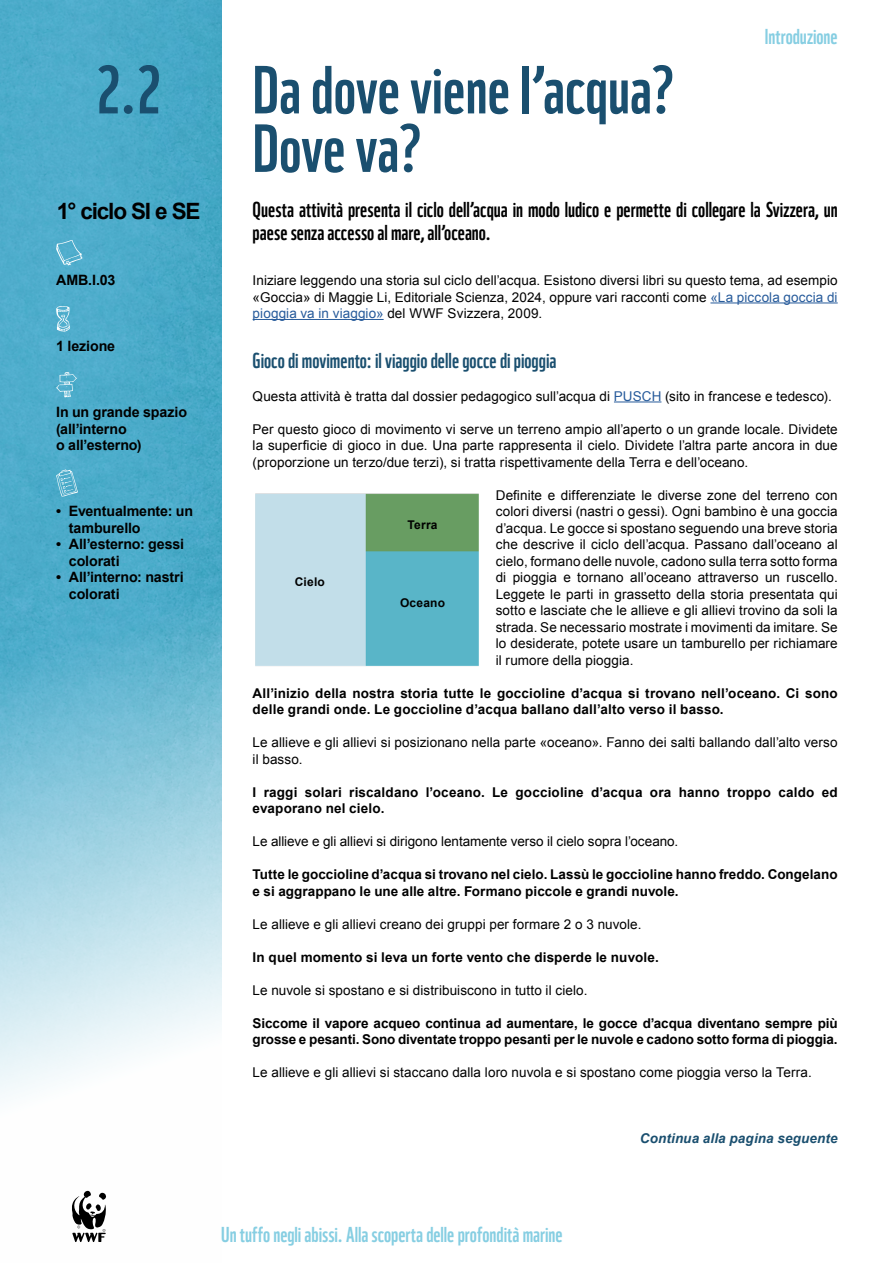
<style>
.page{position:relative;width:893px;height:1263px;background:#fff}
.page>*{position:absolute;margin:0;border:0;box-sizing:border-box;transform-origin:0 0}
.t1{font:66px/58.5px "WWF";color:#1a4f6f}
.t2{font:700 22.5px "Arial";letter-spacing:-.05em;color:#000}
.t3{font:21px/22.5px "WWF";color:#000}
.t4{font:21px "WWF";color:#86cee2}
.t5{font:21px "WWF";color:#1a4f6f}
.t6{font:700 14.25px/16.5px "Arial";letter-spacing:-.01em;color:#000}
.t7{font:13.5px/16.5px "Arial";letter-spacing:.005em;color:#000;text-align:justify}
.t8{font:700 13.5px/16.5px "Arial";letter-spacing:.005em;color:#000}
.t9{font:italic 700 13.5px "Arial";letter-spacing:.01em;color:#1a4f6f}
.t10{font:700 12px "Arial";letter-spacing:.015em;color:#000}
.s1{color:#275b9b}
</style>
<div class="page">
<img style="left:0;top:0;width:221px;height:1095px">
<svg style="left:72px;top:1190px;width:34px;height:52px"></svg>
<hr style="left:710px;top:302px;width:128px;height:1px;background:#275b9b">
<hr style="left:253px;top:319px;width:131px;height:1px;background:#275b9b">
<hr style="left:614px;top:401px;width:47px;height:1px;background:#275b9b">
<svg style="left:56px;top:240px;width:26px;height:26px"></svg>
<svg style="left:56px;top:306px;width:14px;height:26px"></svg>
<svg style="left:56px;top:372px;width:21px;height:26px"></svg>
<svg style="left:56px;top:469px;width:22px;height:28px"></svg>
<img style="left:255px;top:493px;width:224px;height:173px">
<h1 class="t1" style="left:96px;top:54px;width:66px">2.2</h1>
<h2 class="t2" style="left:57px;top:196px;width:145px">1° ciclo SI e SE</h2>
<p class="t6" style="left:56px;top:272px;width:61px">AMB.I.03</p>
<p class="t6" style="left:56px;top:338px;width:61px">1 lezione</p>
<p class="t6" style="left:56px;top:404px;width:132px">In un grande spazio (all’interno<br>o all’esterno)</p>
<p class="t6" style="left:69px;top:503px;width:126px;text-indent:-13px">• Eventualmente: un tamburello</p>
<p class="t6" style="left:69px;top:536px;width:117px;text-indent:-13px">• All’esterno: gessi colorati</p>
<p class="t6" style="left:69px;top:569px;width:116px;text-indent:-13px">• All’interno: nastri colorati</p>
<h1 class="t1" style="left:253px;top:54px;width:423px">Da dove viene l’acqua?<br>Dove va?</h1>
<h3 class="t4" style="left:765px;top:20px;width:74px">Introduzione</h3>
<h3 class="t3" style="left:253px;top:196px;width:586px">Questa attività presenta il ciclo dell’acqua in modo ludico e permette di collegare la Svizzera, un paese senza accesso al mare, all’oceano.</h3>
<p class="t7" style="left:253px;top:272px;width:587px">Iniziare leggendo una storia sul ciclo dell’acqua. Esistono diversi libri su questo tema, ad esempio «Goccia» di Maggie Li, Editoriale Scienza, 2024, oppure vari racconti come <span class="s1">«La piccola goccia di pioggia va in viaggio»</span> del WWF Svizzera, 2009.</p>
<h3 class="t5" style="left:253px;top:344px;width:305px">Gioco di movimento: il viaggio delle gocce di pioggia</h3>
<p class="t7" style="left:253px;top:388px;width:581px">Questa attività è tratta dal dossier pedagogico sull’acqua di <span class="s1">PUSCH</span> (sito in francese e tedesco).</p>
<p class="t7" style="left:253px;top:421px;width:587px">Per questo gioco di movimento vi serve un terreno ampio all’aperto o un grande locale. Dividete la superficie di gioco in due. Una parte rappresenta il cielo. Dividete l’altra parte ancora in due (proporzione un terzo/due terzi), si tratta rispettivamente della Terra e dell’oceano.</p>
<p class="t7" style="left:496px;top:487px;width:343px">Definite e differenziate le diverse zone del terreno con colori diversi (nastri o gessi). Ogni bambino è una goccia d’acqua. Le gocce si spostano seguendo una breve storia che descrive il ciclo dell’acqua. Passano dall’oceano al cielo, formano delle nuvole, cadono sulla terra sotto forma di pioggia e tornano all’oceano attraverso un ruscello.<br>Leggete le parti in grassetto della storia presentata qui sotto e lasciate che le allieve e gli allievi trovino da soli la strada. Se necessario mostrate i movimenti da imitare. Se lo desiderate, potete usare un tamburello per richiamare il rumore della pioggia.</p>
<p class="t8" style="left:253px;top:685px;width:587px">All’inizio della nostra storia tutte le goccioline d’acqua si trovano nell’oceano. Ci sono delle grandi onde. Le goccioline d’acqua ballano dall’alto verso il basso.</p>
<p class="t7" style="left:253px;top:734px;width:586px">Le allieve e gli allievi si posizionano nella parte «oceano». Fanno dei salti ballando dall’alto verso il basso.</p>
<p class="t8" style="left:253px;top:784px;width:587px">I raggi solari riscaldano l’oceano. Le goccioline d’acqua ora hanno troppo caldo ed evaporano nel cielo.</p>
<p class="t7" style="left:253px;top:833px;width:427px">Le allieve e gli allievi si dirigono lentamente verso il cielo sopra l’oceano.</p>
<p class="t8" style="left:253px;top:866px;width:586px">Tutte le goccioline d’acqua si trovano nel cielo. Lassù le goccioline hanno freddo. Congelano e si aggrappano le une alle altre. Formano piccole e grandi nuvole.</p>
<p class="t7" style="left:253px;top:916px;width:390px">Le allieve e gli allievi creano dei gruppi per formare 2 o 3 nuvole.</p>
<p class="t8" style="left:253px;top:949px;width:408px">In quel momento si leva un forte vento che disperde le nuvole.</p>
<p class="t7" style="left:253px;top:982px;width:336px">Le nuvole si spostano e si distribuiscono in tutto il cielo.</p>
<p class="t8" style="left:253px;top:1015px;width:587px">Siccome il vapore acqueo continua ad aumentare, le gocce d’acqua diventano sempre più grosse e pesanti. Sono diventate troppo pesanti per le nuvole e cadono sotto forma di pioggia.</p>
<p class="t7" style="left:253px;top:1064px;width:561px">Le allieve e gli allievi si staccano dalla loro nuvola e si spostano come pioggia verso la Terra.</p>
<p class="t10" style="left:407px;top:517px;width:32px">Terra</p>
<p class="t10" style="left:295px;top:574px;width:32px">Cielo</p>
<p class="t10" style="left:400px;top:594px;width:47px">Oceano</p>
<p class="t9" style="left:640px;top:1130px;width:199px">Continua alla pagina seguente</p>
<h3 class="t4" style="left:221px;top:1218px;width:343px">Un tuffo negli abissi. Alla scoperta delle profondità marine</h3>
</div>
